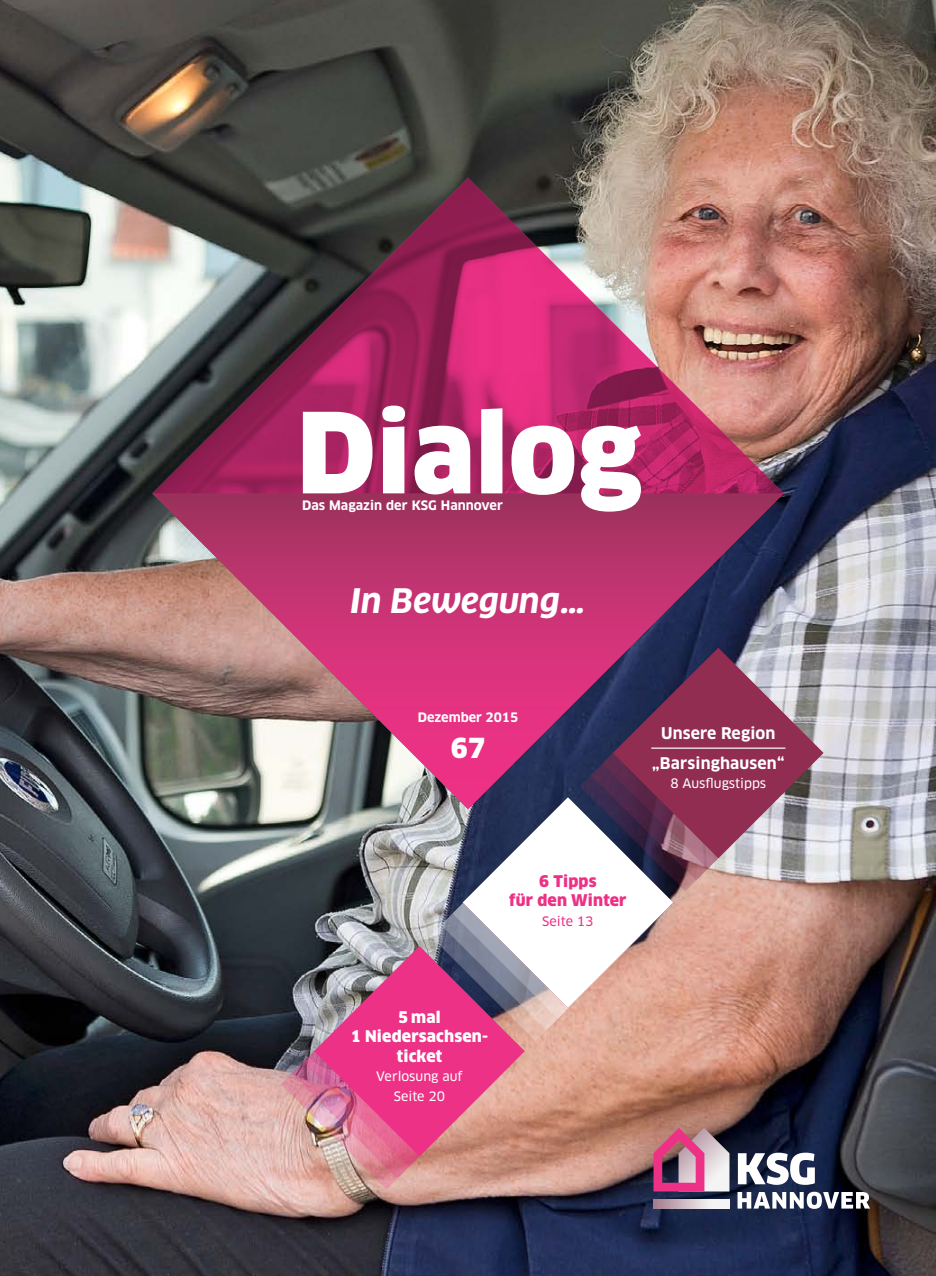
<style>
.page{position:relative;width:936px;height:1276px;background:#fff}
.page>*{position:absolute;margin:0;border:0;box-sizing:border-box;transform-origin:0 0}
.t1{font:900 108.75px "Clan Pro";color:#fff}
.t2{font:italic 700 33px "Clan Pro";color:#fff}
.t3{font:900 27px "Clan Pro";color:#fff}
.t4{font:700 15.75px/30px "Clan Pro";letter-spacing:.01em;color:#fff;text-align:center}
.t5{font:900 15.75px/19.5px "Clan Pro";letter-spacing:.01em;color:#fff;text-align:center}
.t6{font:900 15.75px/19.5px "Clan Pro";letter-spacing:.01em;color:#ed3186;text-align:center}
.t7{font:700 12.75px "Clan Pro";color:#fff}
.t8{font:12.75px/19.4px "Clan Pro News";color:#fff;text-align:center}
.t9{font:12.75px "Clan Pro News";color:#ed3186}
</style>
<div class="page">
<img style="left:0;top:0;width:935px;height:1276px">
<svg style="left:152px;top:178px;width:631px;height:315px;background:#9a4b67"></svg>
<svg style="left:152px;top:493px;width:631px;height:316px;background:#a14b6e"></svg>
<div style="left:561px;top:1041px;width:374px;height:235px;background:#000;opacity:.5"></div>
<img style="left:281px;top:648px;width:589px;height:561px">
<h1 class="t1" style="left:297px;top:388px;width:346px">Dialog</h1>
<p class="t7" style="left:302px;top:498px;width:202px">Das Magazin der KSG Hannover</p>
<h2 class="t2" style="left:350px;top:581px;width:237px">In Bewegung…</h2>
<p class="t7" style="left:418px;top:710px;width:102px">Dezember 2015</p>
<h3 class="t3" style="left:451px;top:732px;width:36px">67</h3>
<p class="t4" style="left:652px;top:718px;width:134px">Unsere Region „Barsinghausen“</p>
<p class="t8" style="left:670px;top:774px;width:97px">8 Ausflugstipps</p>
<p class="t6" style="left:509px;top:871px;width:119px">6 Tipps<br>für den Winter</p>
<p class="t9" style="left:542px;top:913px;width:53px">Seite 13</p>
<p class="t5" style="left:351px;top:1007px;width:138px">5 mal<br>1 Niedersachsen&shy;ticket</p>
<p class="t8" style="left:376px;top:1067px;width:88px">Verlosung auf<br>Seite 20</p>
</div>
